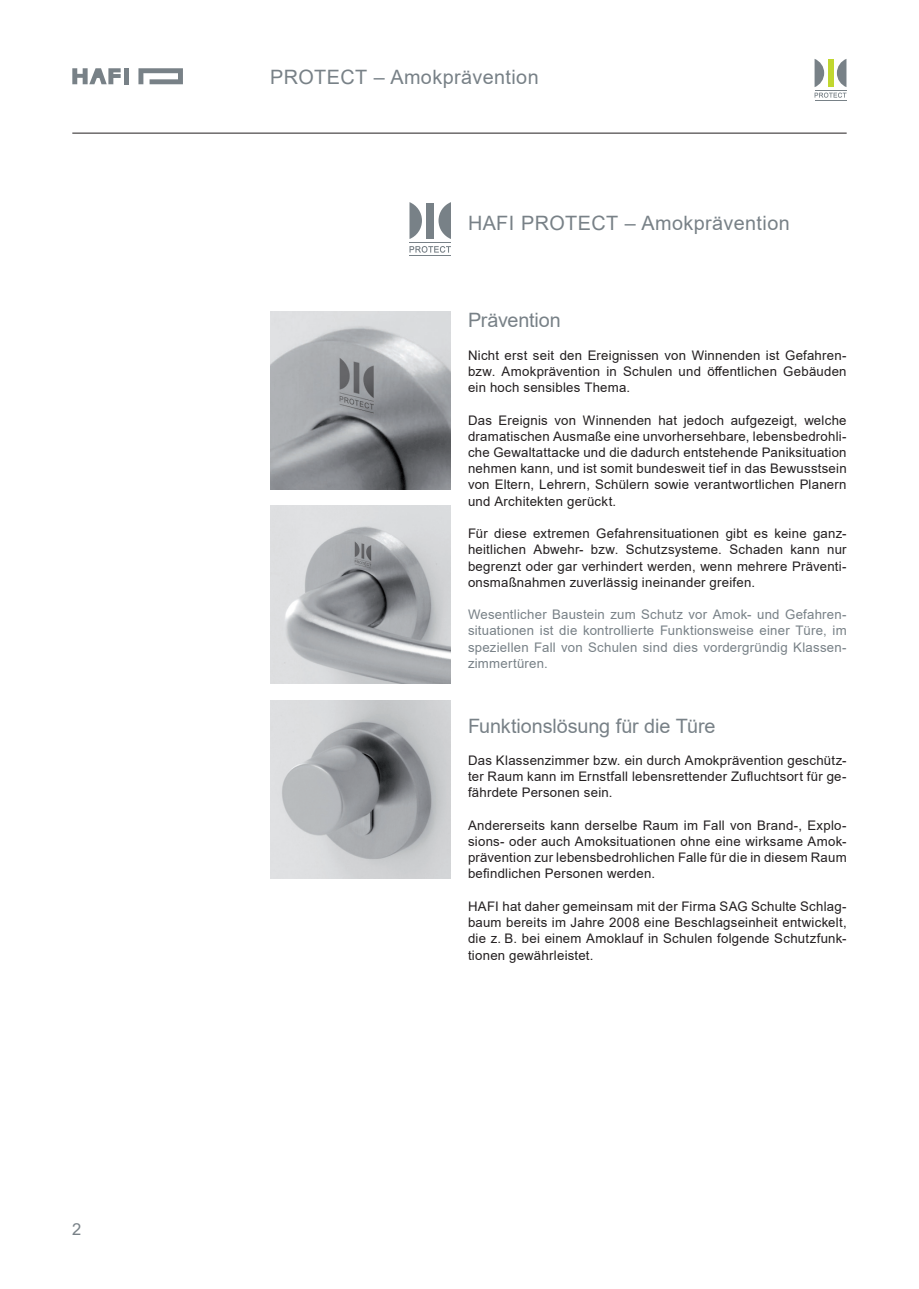
<style>
.page{position:relative;width:919px;height:1289px;background:#fff}
.page>*{position:absolute;margin:0;border:0;box-sizing:border-box;transform-origin:0 0}
.t1{font:19.8px "Arial";letter-spacing:.02em;color:#788187}
.t2{font:19.8px "Arial";letter-spacing:-.005em;color:#788187}
.t3{font:16.5px "Arial";color:#788187}
.t4{font:13.2px/16.2px "Arial";letter-spacing:.02em;color:#231f20;text-align:justify}
.t5{font:13.2px/16.2px "Arial";letter-spacing:.02em;color:#788187;text-align:justify}
</style>
<div class="page">
<hr style="left:72px;top:133px;width:774px;height:1px;background:#231f20">
<svg style="left:72px;top:68px;width:49px;height:16px"></svg>
<svg style="left:138px;top:68px;width:45px;height:16px"></svg>
<div style="left:124px;top:68px;width:5px;height:16px;background:#788187"></div>
<hr style="left:814px;top:100px;width:32px;height:1px;background:#788187">
<svg style="left:814px;top:59px;width:32px;height:39px"></svg>
<div style="left:426px;top:203px;width:8px;height:35px;background:#788187"></div>
<svg style="left:409px;top:202px;width:13px;height:37px"></svg>
<svg style="left:438px;top:202px;width:13px;height:37px"></svg>
<hr style="left:409px;top:242px;width:42px;height:1px;background:#788187">
<hr style="left:409px;top:256px;width:42px;height:1px;background:#788187">
<svg style="left:409px;top:246px;width:42px;height:7px"></svg>
<img style="left:270px;top:505px;width:181px;height:179px">
<img style="left:270px;top:700px;width:181px;height:178px">
<img style="left:270px;top:311px;width:181px;height:178px">
<p class="t3" style="left:72px;top:1217px;width:11px">2</p>
<h1 class="t1" style="left:270px;top:64px;width:270px">PROTECT – Amokprävention</h1>
<h1 class="t1" style="left:468px;top:209px;width:323px">HAFI PROTECT – Amokprävention</h1>
<h1 class="t2" style="left:468px;top:307px;width:94px">Prävention</h1>
<p class="t4" style="left:468px;top:347px;width:380px">Nicht erst seit den Ereignissen von Winnenden ist Gefahren&shy;bzw. Amokprävention in Schulen und öffentlichen Gebäuden ein hoch sensibles Thema.</p>
<p class="t4" style="left:468px;top:412px;width:380px">Das Ereignis von Winnenden hat jedoch aufgezeigt, welche dramatischen Ausmaße eine unvorhersehbare, lebensbedrohli&shy;che Gewaltattacke und die dadurch entstehende Paniksituation nehmen kann, und ist somit bundesweit tief in das Bewusstsein von Eltern, Lehrern, Schülern sowie verantwortlichen Planern und Architekten gerückt.</p>
<p class="t4" style="left:468px;top:525px;width:380px">Für diese extremen Gefahrensituationen gibt es keine ganz&shy;heitlichen Abwehr- bzw. Schutzsysteme. Schaden kann nur begrenzt oder gar verhindert werden, wenn mehrere Präventi&shy;onsmaßnahmen zuverlässig ineinander greifen.</p>
<p class="t5" style="left:468px;top:606px;width:380px">Wesentlicher Baustein zum Schutz vor Amok- und Gefahren&shy;situationen ist die kontrollierte Funktionsweise einer Türe, im speziellen Fall von Schulen sind dies vordergründig Klassen&shy;zimmertüren.</p>
<h1 class="t2" style="left:468px;top:712px;width:249px">Funktionslösung für die Türe</h1>
<p class="t4" style="left:468px;top:752px;width:380px">Das Klassenzimmer bzw. ein durch Amokprävention geschütz&shy;ter Raum kann im Ernstfall lebensrettender Zufluchtsort für ge&shy;fährdete Personen sein.</p>
<p class="t4" style="left:468px;top:817px;width:380px">Andererseits kann derselbe Raum im Fall von Brand-, Explo&shy;sions- oder auch Amoksituationen ohne eine wirksame Amok&shy;prävention zur lebensbedrohlichen Falle für die in diesem Raum befindlichen Personen werden.</p>
<p class="t4" style="left:468px;top:898px;width:380px">HAFI hat daher gemeinsam mit der Firma SAG Schulte Schlag&shy;baum bereits im Jahre 2008 eine Beschlagseinheit entwickelt, die z. B. bei einem Amoklauf in Schulen folgende Schutzfunk&shy;tionen gewährleistet.</p>
</div>
